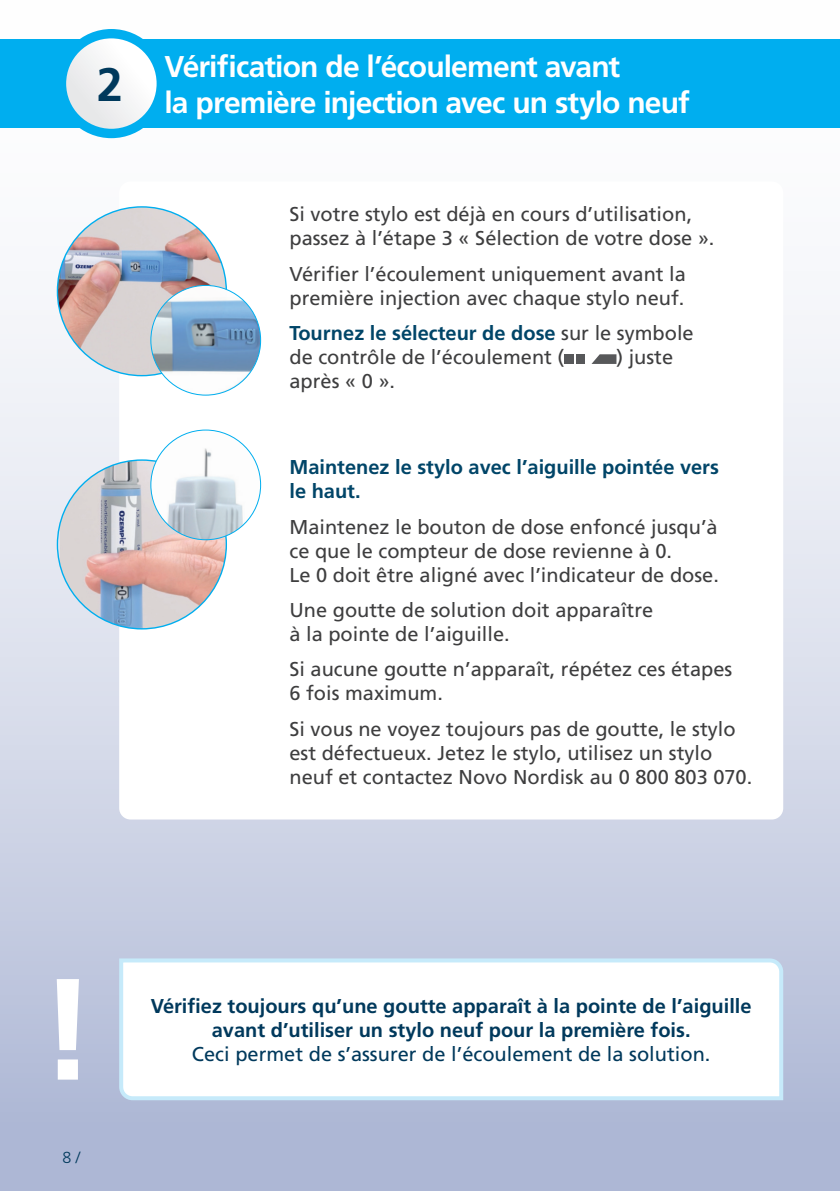
<style>
.page{position:relative;width:840px;height:1191px;background:#fff}
.page>*{position:absolute;margin:0;border:0;box-sizing:border-box;transform-origin:0 0}
.t1{font:700 30px/36px "Frutiger LT Std";letter-spacing:-.03em;color:#fff;text-align:center}
.t2{font:20px/24px "Frutiger LT Std";color:#3e3e3f}
.t3{font:700 20px/24px "Frutiger LT Std";color:#00395c;text-align:center}
.t4{font:700 20px/24px "Frutiger LT Std";color:#004568}
.t5{font:20px "Frutiger LT Std";color:#00395c}
.t6{font:300 16px "Frutiger LT Std";color:#00395c}
.s1{font-weight:700;color:#004568}
</style>
<div class="page">
<div style="left:0;top:0;width:839px;height:1191px;background:linear-gradient(to bottom,#fff,#afb9d6)"></div>
<div style="left:119px;top:181px;width:663px;height:638px;background:#fff;border-radius:11px"></div>
<div style="left:0;top:39px;width:839px;height:89px;background:#00aeef"></div>
<div style="left:564px;top:354px;width:9px;height:10px;background:#57585a"></div>
<div style="left:576px;top:354px;width:8px;height:10px;background:#57585a"></div>
<svg style="left:591px;top:354px;width:25px;height:10px"></svg>
<img style="left:57px;top:207px;width:169px;height:169px;border-radius:84px">
<img style="left:60px;top:460px;width:166px;height:169px">
<img style="left:151px;top:430px;width:109px;height:110px;border-radius:55px">
<img style="left:151px;top:285px;width:109px;height:110px;border-radius:55px">
<svg style="left:117px;top:956px;width:667px;height:146px"></svg>
<svg style="left:57px;top:979px;width:22px;height:100px"></svg>
<svg style="left:61px;top:34px;width:100px;height:99px"></svg>
<div style="left:57px;top:29px;width:109px;height:109px;border:9px solid #00aeef;border-radius:50%"></div>
<h1 class="t1" style="left:97px;top:49px;width:594px">Vérification de l’écoulement avant<br><sup>2</sup> la première injection avec un stylo neuf</h1>
<p class="t2" style="left:289px;top:202px;width:426px">Si votre stylo est déjà en cours d’utilisation, passez à l’étape 3 « Sélection de votre dose ».</p>
<p class="t2" style="left:289px;top:262px;width:398px">Vérifier l’écoulement uniquement avant la première injection avec chaque stylo neuf.</p>
<p class="t2" style="left:289px;top:321px;width:405px"><span class="s1">Tournez le sélecteur de dose</span> sur le symbole de contrôle de l’écoulement (</p>
<p class="t2" style="left:616px;top:345px;width:58px">) juste</p>
<p class="t2" style="left:289px;top:369px;width:107px">après « 0 ».</p>
<p class="t4" style="left:289px;top:455px;width:431px">Maintenez le stylo avec l’aiguille pointée vers le haut.</p>
<p class="t2" style="left:289px;top:515px;width:431px">Maintenez le bouton de dose enfoncé jusqu’à ce que le compteur de dose revienne à 0.<br>Le 0 doit être aligné avec l’indicateur de dose.</p>
<p class="t2" style="left:289px;top:598px;width:365px">Une goutte de solution doit apparaître à la pointe de l’aiguille.</p>
<p class="t2" style="left:289px;top:657px;width:444px">Si aucune goutte n’apparaît, répétez ces étapes<br>6 fois maximum.</p>
<p class="t2" style="left:289px;top:717px;width:464px">Si vous ne voyez toujours pas de goutte, le stylo est défectueux. Jetez le stylo, utilisez un stylo neuf et contactez Novo Nordisk au 0 800 803 070.</p>
<p class="t6" style="left:62px;top:1148px;width:19px">8 /</p>
<p class="t3" style="left:151px;top:994px;width:602px">Vérifiez toujours qu’une goutte apparaît à la pointe de l’aiguille avant d’utiliser un stylo neuf pour la première fois.</p>
<p class="t5" style="left:192px;top:1042px;width:519px">Ceci permet de s’assurer de l’écoulement de la solution.</p>
</div>
